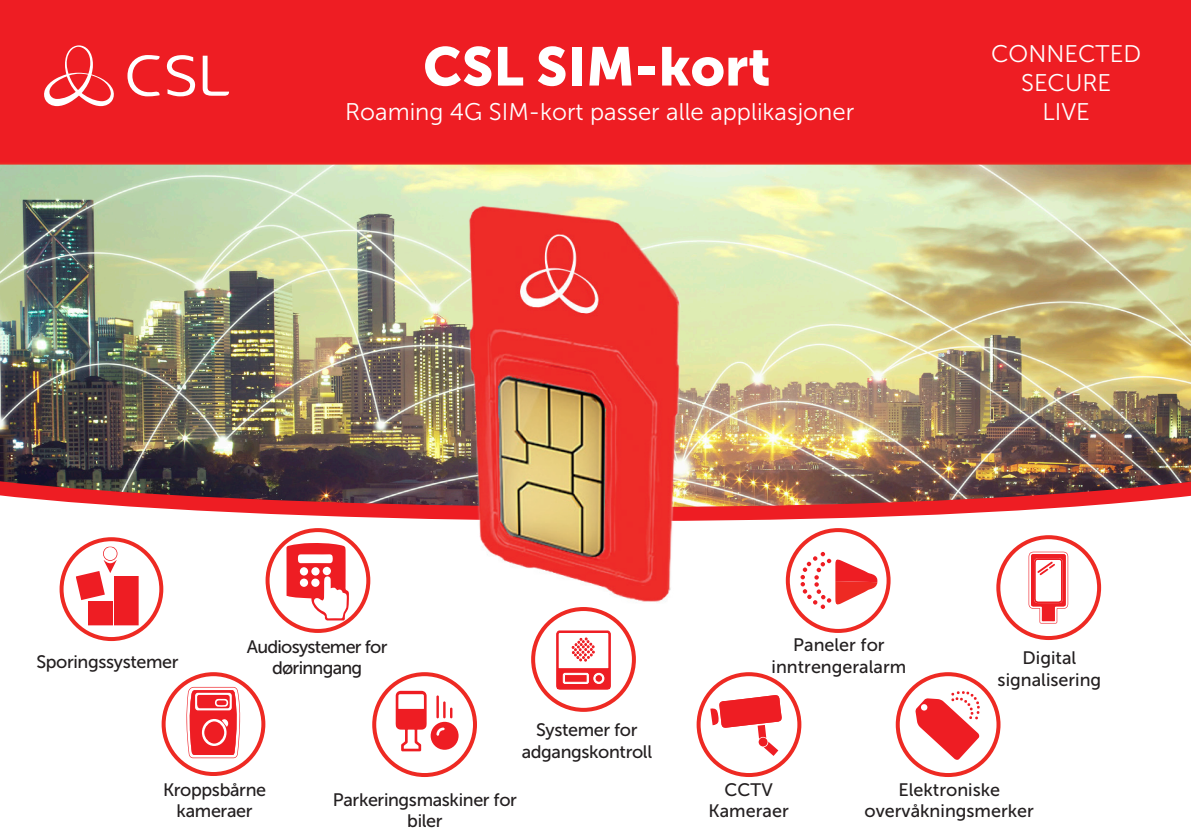
<style>
.page{position:relative;width:1191px;height:840px;background:#fff}
.page>*{position:absolute;margin:0;border:0;box-sizing:border-box;transform-origin:0 0}
.t1{font:54px "Museo Sans 900";color:#fff}
.t2{font:24px "Museo Sans 300";color:#fff}
.t3{font:18px/21.6px "Museo Sans 500";letter-spacing:-.02em;color:#231f20;text-align:center}
.t4{font:18px/21.6px "Museo Sans 500";color:#231f20;text-align:center}
.t5{font:18px/21.6px "Museo Sans 500";letter-spacing:-.04em;color:#231f20;text-align:center}
</style>
<div class="page">
<img style="left:0;top:164px;width:1191px;height:275px">
<svg style="left:0;top:439px;width:1191px;height:338px"></svg>
<img style="left:0;top:471px;width:1191px;height:57px">
<img style="left:465px;top:184px;width:312px;height:428px">
<div style="left:0;top:0;width:1191px;height:164px;background:#ee1d23"></div>
<svg style="left:127px;top:55px;width:33px;height:41px"></svg>
<svg style="left:166px;top:55px;width:29px;height:41px"></svg>
<svg style="left:203px;top:56px;width:26px;height:40px"></svg>
<svg style="left:44px;top:45px;width:70px;height:61px"></svg>
<div style="left:531px;top:606px;width:105px;height:105px;border:4px solid #ee2a23;border-radius:50%"></div>
<div style="left:162px;top:671px;width:103px;height:104px;border:4px solid #ee2a23;border-radius:50%"></div>
<div style="left:696px;top:671px;width:105px;height:105px;border:4px solid #ee2a23;border-radius:50%"></div>
<div style="left:265px;top:528px;width:105px;height:104px;border:4px solid #ee2a23;border-radius:50%"></div>
<div style="left:372px;top:671px;width:105px;height:105px;border:4px solid #ee2a23;border-radius:50%"></div>
<div style="left:786px;top:528px;width:104px;height:104px;border:4px solid #ee2a23;border-radius:50%"></div>
<div style="left:996px;top:535px;width:105px;height:104px;border:4px solid #ee2a23;border-radius:50%"></div>
<div style="left:895px;top:671px;width:105px;height:105px;border:4px solid #ee2a23;border-radius:50%"></div>
<svg style="left:556px;top:630px;width:55px;height:59px"></svg>
<svg style="left:186px;top:686px;width:55px;height:71px"></svg>
<svg style="left:710px;top:694px;width:72px;height:61px"></svg>
<div style="left:758px;top:737px;width:9px;height:9px;background:#ee1d23;border-radius:50%"></div>
<div style="left:430px;top:721px;width:28px;height:28px;background:#ee1d23;border-radius:50%"></div>
<svg style="left:436px;top:727px;width:8px;height:8px"></svg>
<svg style="left:436px;top:695px;width:16px;height:23px"></svg>
<svg style="left:396px;top:690px;width:31px;height:61px"></svg>
<div style="left:399px;top:712px;width:24px;height:12px;background:#ee1d23"></div>
<svg style="left:800px;top:551px;width:77px;height:57px"></svg>
<svg style="left:1028px;top:551px;width:40px;height:72px"></svg>
<svg style="left:915px;top:690px;width:65px;height:69px"></svg>
<svg style="left:286px;top:542px;width:63px;height:78px"></svg>
<div style="left:114px;top:575px;width:25px;height:24px;background:#ee1d23"></div>
<div style="left:89px;top:600px;width:24px;height:25px;background:#ee1d23"></div>
<div style="left:114px;top:600px;width:25px;height:25px;background:#ee1d23"></div>
<svg style="left:76px;top:546px;width:41px;height:53px"></svg>
<div style="left:60px;top:537px;width:103px;height:103px;border:4px solid #ee2a23;border-radius:50%"></div>
<p class="t1" style="left:423px;top:36px;width:349px">CSL SIM-kort</p>
<p class="t2" style="left:991px;top:41px;width:151px">CONNECTED</p>
<p class="t2" style="left:1021px;top:70px;width:92px">SECURE</p>
<p class="t2" style="left:345px;top:99px;width:510px">Roaming 4G SIM-kort passer alle applikasjoner</p>
<p class="t2" style="left:1042px;top:98px;width:49px">LIVE</p>
<p class="t3" style="left:36px;top:651px;width:144px">Sporingssystemer</p>
<p class="t5" style="left:247px;top:635px;width:142px">Audiosystemer for dørinngang</p>
<p class="t3" style="left:521px;top:718px;width:132px">Systemer for adgangskontroll</p>
<p class="t4" style="left:771px;top:633px;width:136px">Paneler for inntrengeralarm</p>
<p class="t4" style="left:997px;top:646px;width:105px">Digital signalisering</p>
<p class="t3" style="left:163px;top:778px;width:105px">Kroppsbårne kameraer</p>
<p class="t3" style="left:333px;top:788px;width:185px">Parkeringsmaskiner for biler</p>
<p class="t3" style="left:724px;top:778px;width:50px">CCTV</p>
<p class="t4" style="left:708px;top:800px;width:82px">Kameraer</p>
<p class="t4" style="left:898px;top:778px;width:103px">Elektroniske</p>
<p class="t4" style="left:864px;top:800px;width:171px">overvåkningsmerker</p>
</div>
